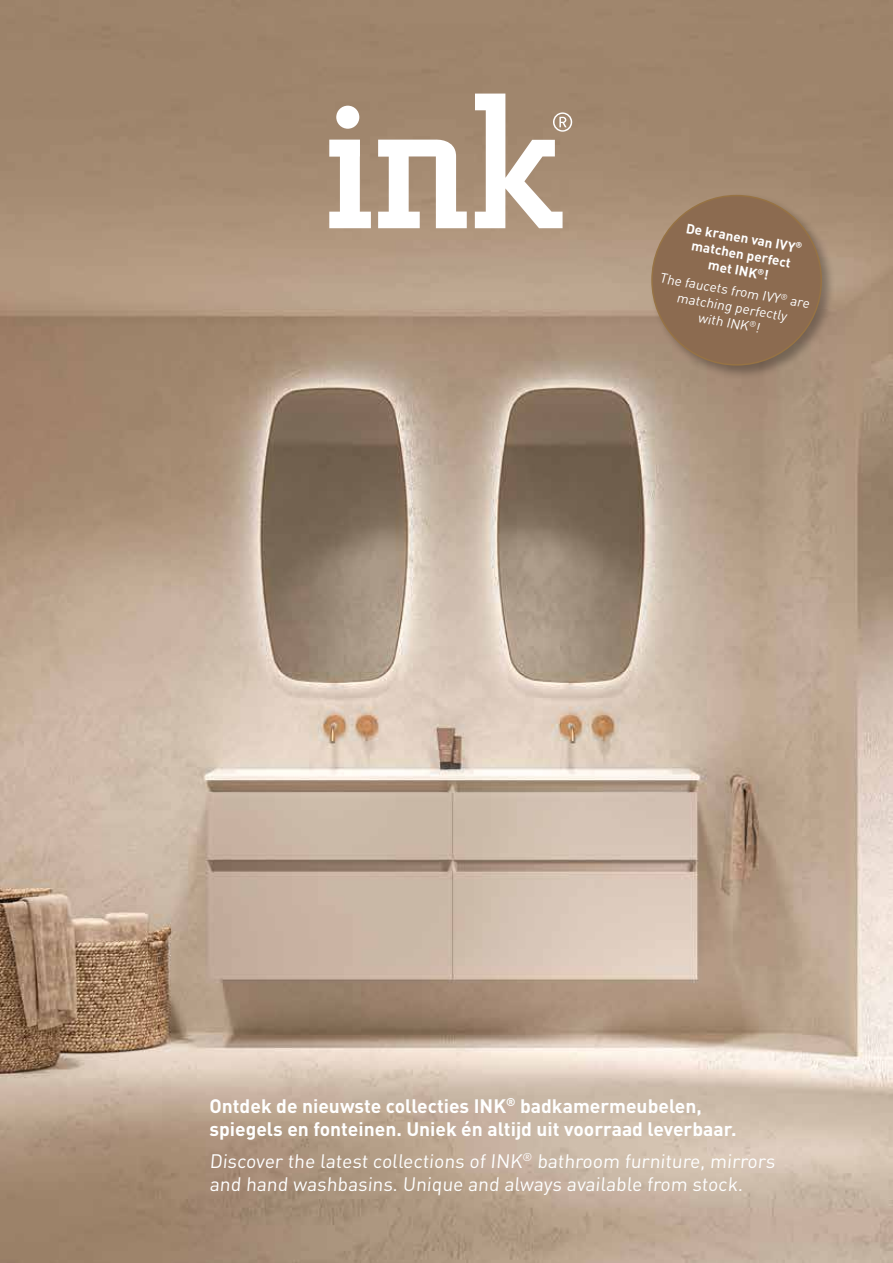
<style>
.page{position:relative;width:893px;height:1263px;background:#fff}
.page>*{position:absolute;margin:0;border:0;box-sizing:border-box;transform-origin:0 0}
.t1{font:19.2px/23.1px "DIN Pro";color:#fff}
.t2{font:700 19.2px/23.1px "DIN Pro";color:#fff}
.t3{font:13.5px/21px "DIN Pro";color:#fff}
.t4{font:700 13.5px/16.2px "DIN Pro";color:#fff;text-align:center}
.s1{font-weight:700}
</style>
<div class="page">
<img style="left:0;top:0;width:893px;height:1263px">
<div style="left:336px;top:106px;width:23px;height:23px;background:#fff;border-radius:50%"></div>
<svg style="left:329px;top:140px;width:42px;height:88px"></svg>
<svg style="left:378px;top:138px;width:89px;height:90px"></svg>
<svg style="left:475px;top:94px;width:97px;height:134px"></svg>
<div style="left:649px;top:193px;width:187px;height:186px;background:#000;opacity:.3"></div>
<div style="left:652px;top:196px;width:169px;height:169px;background:#8c6b50;border-radius:50%"></div>
<p class="t4" style="left:688px;top:219px;width:112px;rotate:10deg">De kranen van IVY matchen perfect</p>
<p class="t3" style="left:665px;top:246px;width:124px;text-indent:45px;rotate:10deg"><span class="s1">met INK</span><sup>®</sup><span class="s1">!<br></span>The faucets from IVY</p>
<p class="t3" style="left:679px;top:286px;width:113px;rotate:10deg">matching perfectly</p>
<p class="t3" style="left:700px;top:306px;width:64px;rotate:10deg">with INK<sup>®</sup>!</p>
<p class="t2" style="left:209px;top:1093px;width:529px">Ontdek de nieuwste collecties INK<sup>®</sup> badkamermeubelen, spiegels en fonteinen. Uniek én altijd uit voorraad leverbaar.</p>
<p class="t1" style="left:209px;top:1148px;width:569px">Discover the latest collections of INK<sup>®</sup> bathroom furniture, mirrors and hand washbasins. Unique and always available from stock.</p>
</div>
